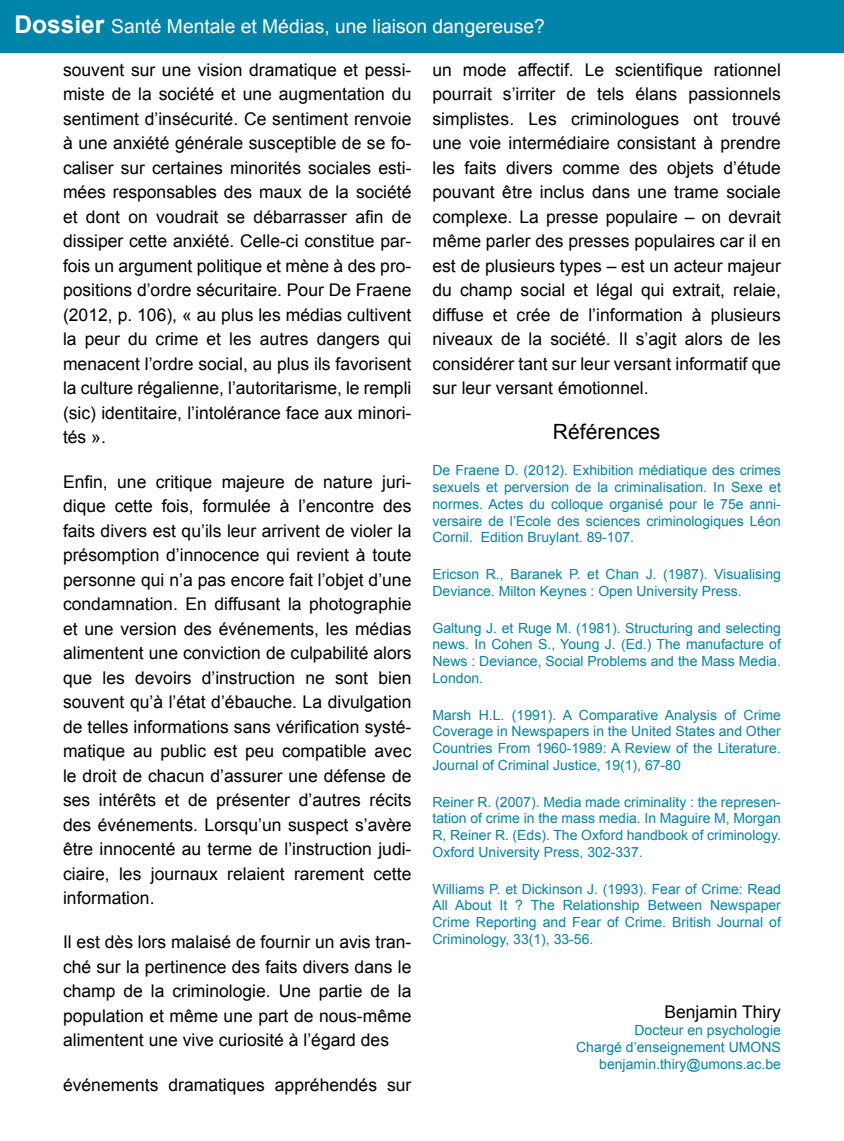
<style>
.page{position:relative;width:844px;height:1141px;background:#fff}
.page>*{position:absolute;margin:0;border:0;box-sizing:border-box;transform-origin:0 0}
.t1{font:21px "Arial";color:#000}
.t2{font:19.25px "Arial";color:#fff}
.t3{font:17.5px/24.5px "Arial";color:#000;text-align:justify}
.t4{font:14px/16.8px "Arial";color:#0084a9;text-align:justify}
.s1{font-weight:700;font-size:24.5px}
</style>
<div class="page">
<div style="left:0;top:0;width:843px;height:52px;background:#0084a9"></div>
<p class="t2" style="left:15px;top:14px;width:532px"><span class="s1">Dossier</span> Santé Mentale et Médias, une liaison dangereuse?</p>
<p class="t3" style="left:63px;top:58px;width:350px">souvent sur une vision dramatique et pessi&shy;miste de la société et une augmentation du sentiment d’insécurité. Ce sentiment renvoie à une anxiété générale susceptible de se fo&shy;caliser sur certaines minorités sociales esti&shy;mées responsables des maux de la société et dont on voudrait se débarrasser afin de dissiper cette anxiété. Celle-ci constitue par&shy;fois un argument politique et mène à des pro&shy;positions d’ordre sécuritaire. Pour De Fraene (2012, p. 106), « au plus les médias cultivent la peur du crime et les autres dangers qui menacent l’ordre social, au plus ils favorisent la culture régalienne, l’autoritarisme, le rempli (sic) identitaire, l’intolérance face aux minori&shy;tés ».</p>
<p class="t3" style="left:63px;top:469px;width:350px">Enfin, une critique majeure de nature juri&shy;dique cette fois, formulée à l’encontre des faits divers est qu’ils leur arrivent de violer la présomption d’innocence qui revient à toute personne qui n’a pas encore fait l’objet d’une condamnation. En diffusant la photographie et une version des événements, les médias alimentent une conviction de culpabilité alors que les devoirs d’instruction ne sont bien souvent qu’à l’état d’ébauche. La divulgation de telles informations sans vérification systé&shy;matique au public est peu compatible avec le droit de chacun d’assurer une défense de ses intérêts et de présenter d’autres récits des événements. Lorsqu’un suspect s’avère être innocenté au terme de l’instruction judi&shy;ciaire, les journaux relaient rarement cette information.</p>
<p class="t3" style="left:63px;top:930px;width:350px">Il est dès lors malaisé de fournir un avis tran&shy;ché sur la pertinence des faits divers dans le champ de la criminologie. Une partie de la population et même une part de nous-même alimentent une vive curiosité à l’égard des</p>
<p class="t3" style="left:63px;top:1073px;width:350px">événements dramatiques appréhendés sur</p>
<p class="t3" style="left:432px;top:58px;width:350px">un mode affectif. Le scientifique rationnel pourrait s’irriter de tels élans passionnels simplistes. Les criminologues ont trouvé une voie intermédiaire consistant à prendre les faits divers comme des objets d’étude pouvant être inclus dans une trame sociale complexe. La presse populaire – on devrait même parler des presses populaires car il en est de plusieurs types – est un acteur majeur du champ social et légal qui extrait, relaie, diffuse et crée de l’information à plusieurs niveaux de la société. Il s’agit alors de les considérer tant sur leur versant informatif que sur leur versant émotionnel.</p>
<p class="t1" style="left:553px;top:417px;width:109px">Références</p>
<p class="t4" style="left:432px;top:462px;width:350px">De Fraene D. (2012). Exhibition médiatique des crimes sexuels et perversion de la criminalisation. In Sexe et normes. Actes du colloque organisé pour le 75e anni&shy;versaire de l’Ecole des sciences criminologiques Léon Cornil. Edition Bruylant. 89-107.</p>
<p class="t4" style="left:432px;top:566px;width:350px">Ericson R., Baranek P. et Chan J. (1987). Visualising<br>Deviance. Milton Keynes : Open University Press.</p>
<p class="t4" style="left:432px;top:619px;width:350px">Galtung J. et Ruge M. (1981). Structuring and selecting news. In Cohen S., Young J. (Ed.) The manufacture of News : Deviance, Social Problems and the Mass Media.<br>London.</p>
<p class="t4" style="left:432px;top:706px;width:350px">Marsh H.L. (1991). A Comparative Analysis of Crime Coverage in Newspapers in the United States and Other Countries From 1960-1989: A Review of the Literature.<br>Journal of Criminal Justice, 19(1), 67-80</p>
<p class="t4" style="left:432px;top:793px;width:350px">Reiner R. (2007). Media made criminality : the represen&shy;tation of crime in the mass media. In Maguire M, Morgan R, Reiner R. (Eds). The Oxford handbook of criminology.<br>Oxford University Press, 302-337.</p>
<p class="t4" style="left:432px;top:880px;width:350px">Williams P. et Dickinson J. (1993). Fear of Crime: Read All About It ? The Relationship Between Newspaper Crime Reporting and Fear of Crime. British Journal of Criminology, 33(1), 33-56.</p>
<p class="t3" style="left:664px;top:1000px;width:118px">Benjamin Thiry</p>
<p class="t4" style="left:576px;top:1022px;width:206px;text-align:right">Docteur en psychologie<br>Chargé d’enseignement UMONS benjamin.thiry@umons.ac.be</p>
</div>
